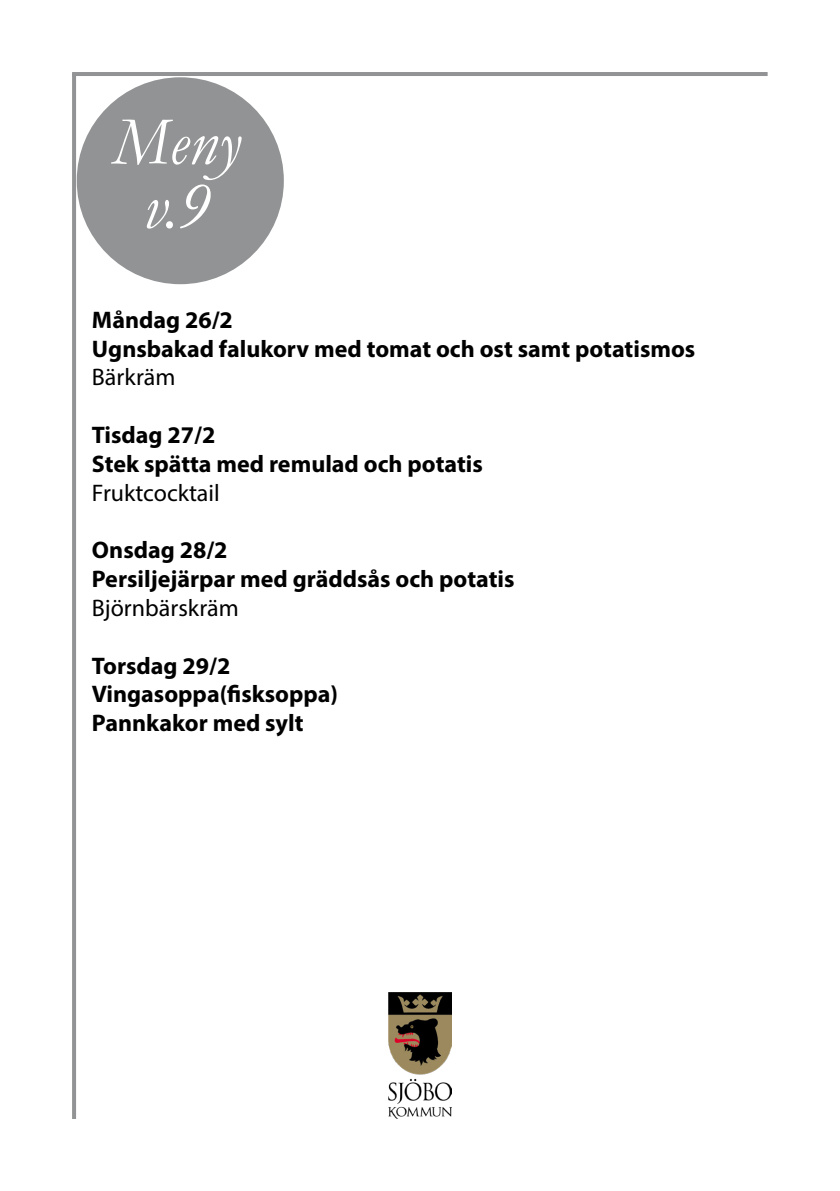
<style>
.page{position:relative;width:840px;height:1191px;background:#fff}
.page>*{position:absolute;margin:0;border:0;box-sizing:border-box;transform-origin:0 0}
.rubrik_Meny_aktivitet{font:italic 68px "Garamond";color:#fff}
.t1{font:700 24px "Myriad Pro";color:#000001}
.t2{font:24px "Myriad Pro";color:#000001}
</style>
<div class="page">
<div style="left:78px;top:78px;width:205px;height:205px;background:#929394;border-radius:50%"></div>
<hr style="left:72px;top:72px;width:695px;height:4px;background:#929394">
<hr style="left:72px;top:74px;width:4px;height:1045px;background:#929394">
<img style="left:388px;top:992px;width:63px;height:127px">
<p class="rubrik_Meny_aktivitet" style="left:113px;top:96px;width:129px">Meny</p>
<p class="rubrik_Meny_aktivitet" style="left:143px;top:160px;width:68px">v.9</p>
<p class="t1" style="left:92px;top:304px;width:142px">Måndag 26/2</p>
<p class="t1" style="left:92px;top:333px;width:604px">Ugnsbakad falukorv med tomat och ost samt potatismos</p>
<p class="t2" style="left:92px;top:362px;width:85px">Bärkräm</p>
<p class="t1" style="left:92px;top:419px;width:125px">Tisdag 27/2</p>
<p class="t1" style="left:92px;top:448px;width:392px">Stek spätta med remulad och potatis</p>
<p class="t2" style="left:92px;top:478px;width:129px">Fruktcocktail</p>
<p class="t1" style="left:92px;top:534px;width:137px">Onsdag 28/2</p>
<p class="t1" style="left:92px;top:563px;width:424px">Persiljejärpar med gräddsås och potatis</p>
<p class="t2" style="left:92px;top:593px;width:148px">Björnbärskräm</p>
<p class="t1" style="left:92px;top:650px;width:140px">Torsdag 29/2</p>
<p class="t1" style="left:92px;top:678px;width:247px">Vingasoppa(fisksoppa)</p>
<p class="t1" style="left:92px;top:707px;width:213px">Pannkakor med sylt</p>
</div>
